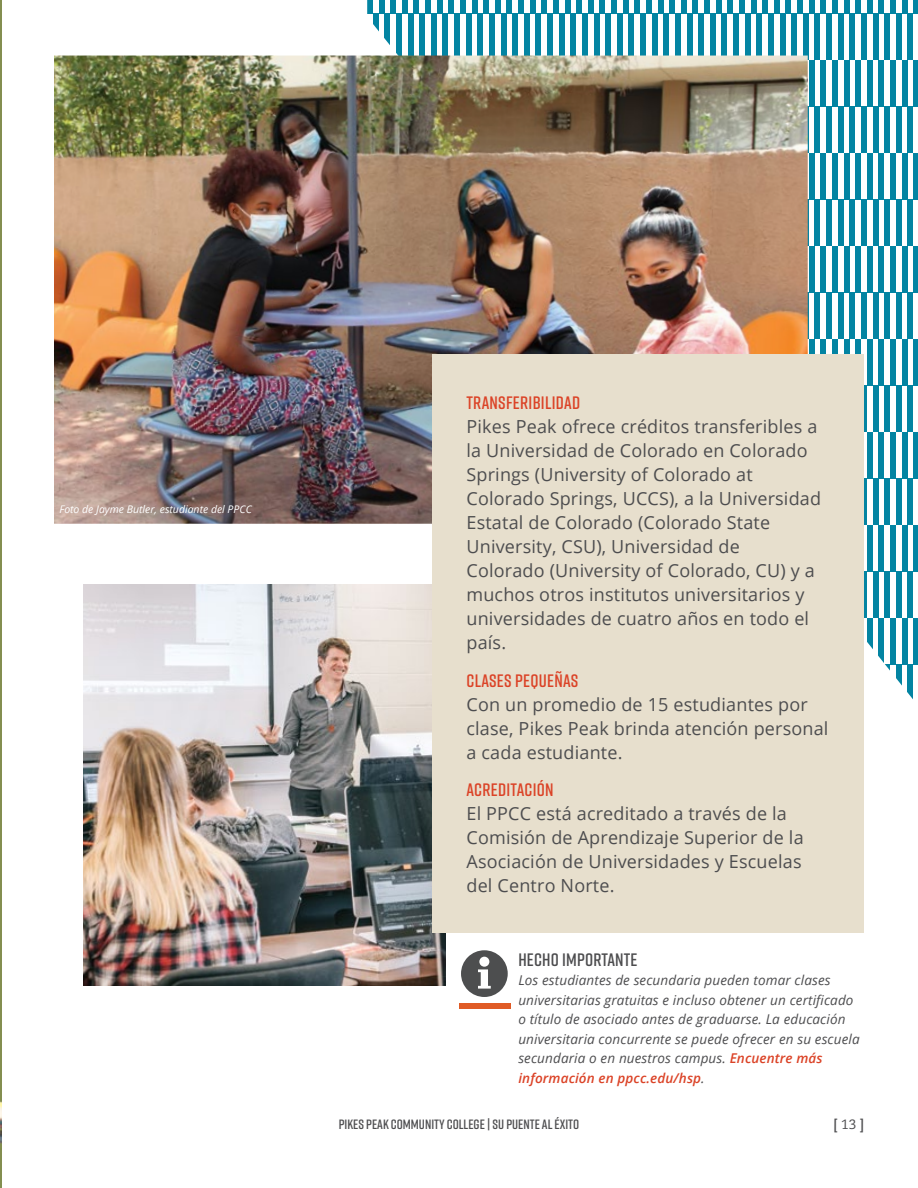
<style>
.page{position:relative;width:918px;height:1188px;background:#fff}
.page>*{position:absolute;margin:0;border:0;box-sizing:border-box;transform-origin:0 0}
.Body_Copy{font:18px/24px "Open Sans";letter-spacing:.01em;color:#4d4d4f}
.t1{font:600 18px "Rift";letter-spacing:.015em;color:#db4327}
.Peak_Fact_Header{font:600 18px "Rift";letter-spacing:.01em;color:#4d4d4f}
.Peak_Fact_Copy{font:italic 13.5px/19.5px "Open Sans";letter-spacing:.01em;color:#4d4d4f}
.t2{font:600 13.5px "Rift";color:#4d4d4f}
.t3{font:700 13.5px "Caecilia LT Std";color:#4d4d4f}
.Photo_Credit{font:italic 10.5px "Open Sans";color:#fff}
.s1{font-weight:600;color:#db4327}
.s2{font-weight:400}
</style>
<div class="page">
<img style="left:83px;top:584px;width:363px;height:402px">
<svg style="left:367px;top:0;width:551px;height:706px"></svg>
<img style="left:54px;top:56px;width:754px;height:468px">
<hr style="left:0;top:0;width:2px;height:1188px;background:#838e50">
<img style="left:0;top:1101px;width:2px;height:43px">
<div style="left:432px;top:354px;width:432px;height:579px;background:#e7dfcd"></div>
<svg style="left:461px;top:950px;width:47px;height:47px"></svg>
<div style="left:459px;top:1003px;width:51px;height:6px;background:#e05b26"></div>
<p class="Photo_Credit" style="left:59px;top:502px;width:194px">Foto de Jayme Butler, estudiante del PPCC</p>
<h2 class="t1" style="left:466px;top:390px;width:115px">TRANSFERIBILIDAD</h2>
<p class="Body_Copy" style="left:466px;top:414px;width:356px">Pikes Peak ofrece créditos transferibles a la Universidad de Colorado en Colorado Springs (University of Colorado at Colorado Springs, UCCS), a la Universidad Estatal de Colorado (Colorado State University, CSU), Universidad de Colorado (University of Colorado, CU) y a muchos otros institutos universitarios y universidades de cuatro años en todo el país.</p>
<h2 class="t1" style="left:466px;top:668px;width:113px">CLASES PEQUEÑAS</h2>
<p class="Body_Copy" style="left:466px;top:692px;width:364px">Con un promedio de 15 estudiantes por clase, Pikes Peak brinda atención personal a cada estudiante.</p>
<h2 class="t1" style="left:466px;top:777px;width:89px">ACREDITACIÓN</h2>
<p class="Body_Copy" style="left:466px;top:801px;width:339px">El PPCC está acreditado a través de la Comisión de Aprendizaje Superior de la Asociación de Universidades y Escuelas del Centro Norte.</p>
<p class="Peak_Fact_Header" style="left:518px;top:947px;width:121px">HECHO IMPORTANTE</p>
<p class="Peak_Fact_Copy" style="left:518px;top:970px;width:343px">Los estudiantes de secundaria pueden tomar clases universitarias gratuitas e incluso obtener un certificado o título de asociado antes de graduarse. La educación universitaria concurrente se puede ofrecer en su escuela secundaria o en nuestros campus. <span class="s1">Encuentre más información en ppcc.edu/hsp</span>.</p>
<p class="t2" style="left:339px;top:1115px;width:242px">PIKES PEAK COMMUNITY COLLEGE | SU PUENTE AL ÉXITO</p>
<p class="t3" style="left:833px;top:1116px;width:32px">[ <span class="s2">13</span> ]</p>
</div>
